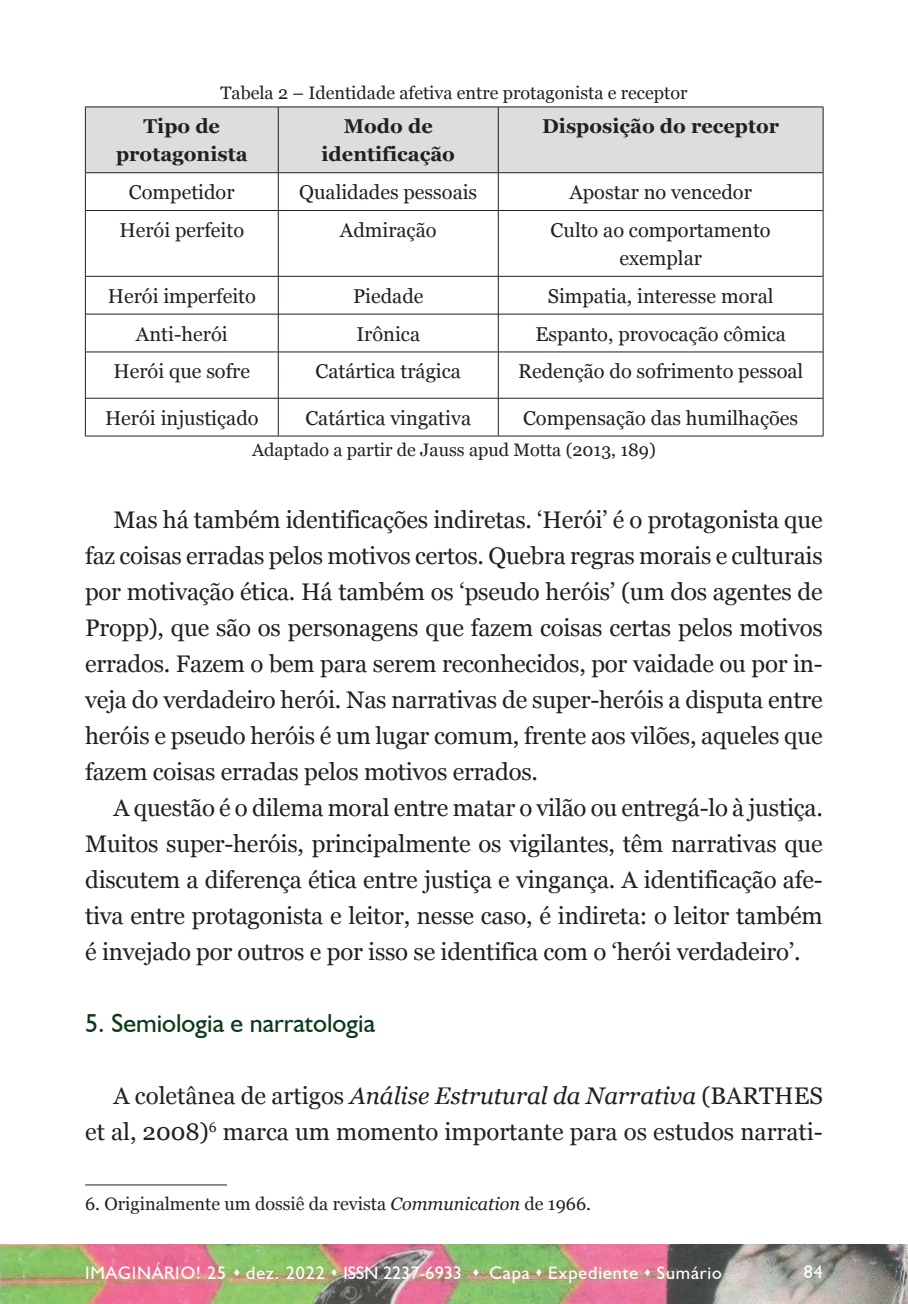
<style>
.page{position:relative;width:908px;height:1304px;background:#fff}
.page>*{position:absolute;margin:0;border:0;box-sizing:border-box;transform-origin:0 0}
.Corpo_de_texto{font:26px "Humanist 521 BT";color:#0e3a1a}
.Texto_de_nota_de_rod{font:24px/36px "Georgia";letter-spacing:-.01em;color:#231f20;text-align:justify}
.Conteúdo_de_tabela{font:20px/28px "Georgia";color:#231f20;text-align:center}
.Conteúdo_de_tabela-2{font:700 20px/28px "Georgia";color:#231f20;text-align:center}
.t1{font:18px "Georgia";color:#231f20}
.t2{font:18px "Humanist 521 BT";letter-spacing:.05em;color:#fff}
.s1{font-style:italic}
</style>
<div class="page">
<img style="left:0;top:1245px;width:906px;height:59px">
<div style="left:86px;top:108px;width:736px;height:64px;background:#ddd"></div>
<hr style="left:86px;top:172px;width:192px;height:1px;background:#231f20">
<hr style="left:278px;top:172px;width:220px;height:1px;background:#231f20">
<hr style="left:498px;top:172px;width:324px;height:1px;background:#231f20">
<hr style="left:86px;top:210px;width:192px;height:1px;background:#231f20">
<hr style="left:278px;top:210px;width:220px;height:1px;background:#231f20">
<hr style="left:498px;top:210px;width:324px;height:1px;background:#231f20">
<hr style="left:86px;top:276px;width:192px;height:1px;background:#231f20">
<hr style="left:278px;top:276px;width:220px;height:1px;background:#231f20">
<hr style="left:498px;top:276px;width:324px;height:1px;background:#231f20">
<hr style="left:86px;top:314px;width:192px;height:1px;background:#231f20">
<hr style="left:278px;top:314px;width:220px;height:1px;background:#231f20">
<hr style="left:498px;top:314px;width:324px;height:1px;background:#231f20">
<hr style="left:86px;top:352px;width:192px;height:1px;background:#231f20">
<hr style="left:278px;top:352px;width:220px;height:1px;background:#231f20">
<hr style="left:498px;top:352px;width:324px;height:1px;background:#231f20">
<hr style="left:86px;top:398px;width:192px;height:1px;background:#231f20">
<hr style="left:278px;top:398px;width:220px;height:1px;background:#231f20">
<hr style="left:498px;top:398px;width:324px;height:1px;background:#231f20">
<hr style="left:278px;top:107px;width:1px;height:66px;background:#231f20">
<hr style="left:497px;top:107px;width:1px;height:66px;background:#231f20">
<hr style="left:278px;top:173px;width:1px;height:37px;background:#231f20">
<hr style="left:497px;top:173px;width:1px;height:37px;background:#231f20">
<hr style="left:278px;top:211px;width:1px;height:65px;background:#231f20">
<hr style="left:497px;top:211px;width:1px;height:65px;background:#231f20">
<hr style="left:278px;top:276px;width:1px;height:38px;background:#231f20">
<hr style="left:497px;top:276px;width:1px;height:38px;background:#231f20">
<hr style="left:278px;top:314px;width:1px;height:38px;background:#231f20">
<hr style="left:497px;top:314px;width:1px;height:38px;background:#231f20">
<hr style="left:278px;top:352px;width:1px;height:46px;background:#231f20">
<hr style="left:497px;top:352px;width:1px;height:46px;background:#231f20">
<hr style="left:278px;top:398px;width:1px;height:38px;background:#231f20">
<hr style="left:497px;top:398px;width:1px;height:38px;background:#231f20">
<hr style="left:85px;top:107px;width:193px;height:1px;background:#231f20">
<hr style="left:85px;top:107px;width:1px;height:66px;background:#231f20">
<hr style="left:278px;top:107px;width:220px;height:1px;background:#231f20">
<hr style="left:498px;top:107px;width:325px;height:1px;background:#231f20">
<hr style="left:822px;top:107px;width:1px;height:66px;background:#231f20">
<hr style="left:85px;top:173px;width:1px;height:38px;background:#231f20">
<hr style="left:822px;top:173px;width:1px;height:38px;background:#231f20">
<hr style="left:85px;top:211px;width:1px;height:65px;background:#231f20">
<hr style="left:822px;top:211px;width:1px;height:65px;background:#231f20">
<hr style="left:85px;top:276px;width:1px;height:38px;background:#231f20">
<hr style="left:822px;top:276px;width:1px;height:38px;background:#231f20">
<hr style="left:85px;top:314px;width:1px;height:38px;background:#231f20">
<hr style="left:822px;top:314px;width:1px;height:38px;background:#231f20">
<hr style="left:85px;top:352px;width:1px;height:46px;background:#231f20">
<hr style="left:822px;top:352px;width:1px;height:46px;background:#231f20">
<hr style="left:85px;top:398px;width:1px;height:38px;background:#231f20">
<hr style="left:822px;top:398px;width:1px;height:38px;background:#231f20">
<hr style="left:85px;top:436px;width:193px;height:1px;background:#231f20">
<hr style="left:278px;top:436px;width:220px;height:1px;background:#231f20">
<hr style="left:498px;top:436px;width:325px;height:1px;background:#231f20">
<hr style="left:85px;top:1185px;width:142px;height:1px;background:#231f20">
<p class="t1" style="left:220px;top:79px;width:468px">Tabela 2 – Identidade afetiva entre protagonista e receptor</p>
<p class="Conteúdo_de_tabela-2" style="left:116px;top:111px;width:133px">Tipo de protagonista</p>
<p class="Conteúdo_de_tabela-2" style="left:321px;top:111px;width:135px">Modo de identificação</p>
<p class="Conteúdo_de_tabela-2" style="left:542px;top:111px;width:238px">Disposição do receptor</p>
<p class="Conteúdo_de_tabela" style="left:129px;top:177px;width:107px">Competidor</p>
<p class="Conteúdo_de_tabela" style="left:299px;top:177px;width:179px">Qualidades pessoais</p>
<p class="Conteúdo_de_tabela" style="left:569px;top:177px;width:184px">Apostar no vencedor</p>
<p class="Conteúdo_de_tabela" style="left:119px;top:215px;width:126px">Herói perfeito</p>
<p class="Conteúdo_de_tabela" style="left:340px;top:215px;width:98px">Admiração</p>
<p class="Conteúdo_de_tabela" style="left:550px;top:215px;width:221px">Culto ao comportamento exemplar</p>
<p class="Conteúdo_de_tabela" style="left:108px;top:281px;width:150px">Herói imperfeito</p>
<p class="Conteúdo_de_tabela" style="left:353px;top:281px;width:72px">Piedade</p>
<p class="Conteúdo_de_tabela" style="left:547px;top:281px;width:227px">Simpatia, interesse moral</p>
<p class="Conteúdo_de_tabela" style="left:136px;top:319px;width:93px">Anti-herói</p>
<p class="Conteúdo_de_tabela" style="left:356px;top:319px;width:65px">Irônica</p>
<p class="Conteúdo_de_tabela" style="left:535px;top:319px;width:252px">Espanto, provocação cômica</p>
<p class="Conteúdo_de_tabela" style="left:113px;top:357px;width:138px">Herói que sofre</p>
<p class="Conteúdo_de_tabela" style="left:315px;top:357px;width:147px">Catártica trágica</p>
<p class="Conteúdo_de_tabela" style="left:518px;top:357px;width:287px">Redenção do sofrimento pessoal</p>
<p class="Conteúdo_de_tabela" style="left:105px;top:403px;width:155px">Herói injustiçado</p>
<p class="Conteúdo_de_tabela" style="left:305px;top:403px;width:167px">Catártica vingativa</p>
<p class="Conteúdo_de_tabela" style="left:523px;top:403px;width:276px">Compensação das humilhações</p>
<p class="t1" style="left:252px;top:437px;width:405px">Adaptado a partir de Jauss apud Motta (2013, 189)</p>
<p class="Texto_de_nota_de_rod" style="left:85px;top:501px;width:739px;text-indent:28px">Mas há também identificações indiretas. ‘Herói’ é o protagonista que faz coisas erradas pelos motivos certos. Quebra regras morais e culturais por motivação ética. Há também os ‘pseudo heróis’ (um dos agentes de Propp), que são os personagens que fazem coisas certas pelos motivos errados. Fazem o bem para serem reconhecidos, por vaidade ou por in&shy;veja do verdadeiro herói. Nas narrativas de super-heróis a disputa entre heróis e pseudo heróis é um lugar comum, frente aos vilões, aqueles que fazem coisas erradas pelos motivos errados.</p>
<p class="Texto_de_nota_de_rod" style="left:85px;top:789px;width:739px;text-indent:28px">A questão é o dilema moral entre matar o vilão ou entregá-lo à justiça.<br>Muitos super-heróis, principalmente os vigilantes, têm narrativas que discutem a diferença ética entre justiça e vingança. A identificação afe&shy;tiva entre protagonista e leitor, nesse caso, é indireta: o leitor também é invejado por outros e por isso se identifica com o ‘herói verdadeiro’.</p>
<p class="Corpo_de_texto" style="left:85px;top:1007px;width:291px">5. Semiologia e narratologia</p>
<p class="Texto_de_nota_de_rod" style="left:85px;top:1077px;width:739px;text-align:right">A coletânea de artigos <span class="s1">Análise Estrutural da Narrativa</span> (BARTHES<br>et al, 2008)<sup>6</sup> marca um momento importante para os estudos narrati-</p>
<p class="t1" style="left:85px;top:1190px;width:507px">6. Originalmente um dossiê da revista <span class="s1">Communication</span> de 1966.</p>
<p class="t2" style="left:85px;top:1261px;width:638px">IMAGINÁRIO! 25 ▲ dez. 2022 ▲ ISSN 2237-6933 ▲ Capa ▲ Expediente ▲ Sumário</p>
<p class="t2" style="left:803px;top:1261px;width:21px">84</p>
</div>
